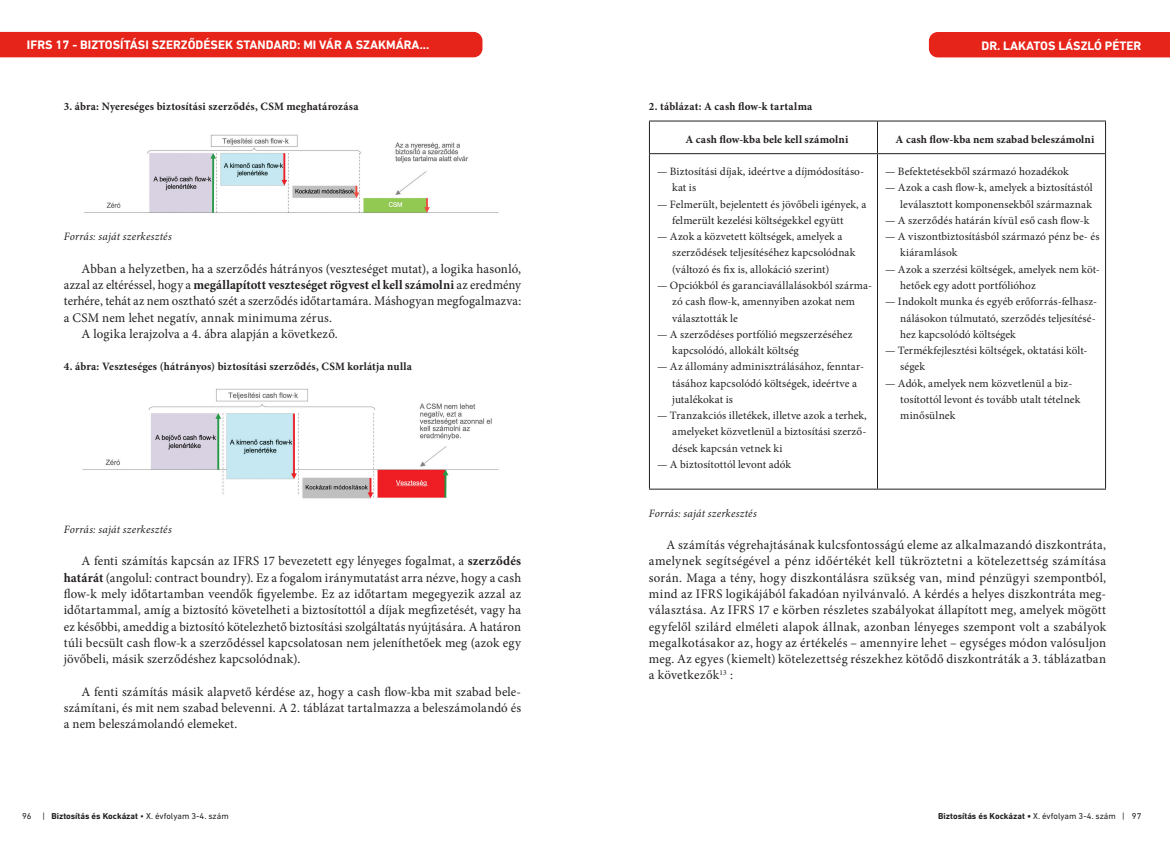
<style>
.page{position:relative;width:1170px;height:844px;background:#fff}
.page>*{position:absolute;margin:0;border:0;box-sizing:border-box;transform-origin:0 0}
.foszoveg{font:13.12px/16.2px "Minion Pro";letter-spacing:.015em;color:#231f20;text-align:justify}
.kategoria_balra{font:700 12.5px "DIN Next LT Pro";color:#fff}
.t1{font:11.25px/16.2px "Minion Pro";letter-spacing:.01em;color:#231f20}
.foszoveg-2{font:700 11.25px "Minion Pro";letter-spacing:.015em;color:#231f20}
.foszoveg-3{font:italic 11.25px "Minion Pro";letter-spacing:.02em;color:#231f20}
.t2{font:8.75px "DIN Next LT Pro";color:#231f20}
.t3{font:700 8.75px "DIN Next LT Pro";color:#231f20}
.s1{font-weight:700}
.s2{font-weight:400}
</style>
<div class="page">
<img style="left:84px;top:134px;width:415px;height:79px">
<img style="left:82px;top:388px;width:417px;height:111px">
<hr style="left:649px;top:120px;width:228px;height:1px;background:#231f20">
<hr style="left:649px;top:121px;width:1px;height:32px;background:#231f20">
<hr style="left:877px;top:120px;width:228px;height:1px;background:#231f20">
<hr style="left:876px;top:121px;width:1px;height:32px;background:#231f20">
<hr style="left:1104px;top:121px;width:1px;height:32px;background:#231f20">
<hr style="left:649px;top:153px;width:228px;height:1px;background:#231f20">
<hr style="left:649px;top:154px;width:1px;height:334px;background:#231f20">
<hr style="left:877px;top:153px;width:228px;height:1px;background:#231f20">
<hr style="left:876px;top:154px;width:1px;height:334px;background:#231f20">
<hr style="left:1104px;top:154px;width:1px;height:334px;background:#231f20">
<hr style="left:649px;top:488px;width:228px;height:1px;background:#231f20">
<hr style="left:877px;top:488px;width:228px;height:1px;background:#231f20">
<div style="left:0;top:32px;width:482px;height:25px;background:#e72419"></div>
<div style="left:928px;top:32px;width:241px;height:25px;background:#e72419"></div>
<p class="kategoria_balra" style="left:27px;top:38px;width:404px">IFRS 17 - BIZTOSÍTÁSI SZERZŐDÉSEK STANDARD: MI VÁR A SZAKMÁRA...</p>
<p class="kategoria_balra" style="left:981px;top:38px;width:161px">DR. LAKATOS LÁSZLÓ PÉTER</p>
<p class="foszoveg-2" style="left:64px;top:98px;width:296px">3. ábra: Nyereséges biztosítási szerződés, CSM meghatározása</p>
<p class="foszoveg-3" style="left:64px;top:229px;width:109px">Forrás: saját szerkesztés</p>
<p class="foszoveg" style="left:64px;top:260px;width:459px;text-indent:18px">Abban a helyzetben, ha a szerződés hátrányos (veszteséget mutat), a logika hasonló, azzal az eltéréssel, hogy a <span class="s1">megállapított veszteséget rögvest el kell számolni</span> az eredmény terhére, tehát az nem osztható szét a szerződés időtartamára. Máshogyan megfogalmazva: a CSM nem lehet negatív, annak minimuma zérus.</p>
<p class="foszoveg" style="left:81px;top:325px;width:258px">A logika lerajzolva a 4. ábra alapján a következő.</p>
<p class="foszoveg-2" style="left:64px;top:358px;width:349px">4. ábra: Veszteséges (hátrányos) biztosítási szerződés, CSM korlátja nulla</p>
<p class="foszoveg-3" style="left:64px;top:521px;width:109px">Forrás: saját szerkesztés</p>
<p class="foszoveg" style="left:64px;top:553px;width:459px;text-indent:18px">A fenti számítás kapcsán az IFRS 17 bevezetett egy lényeges fogalmat, a <span class="s1">szerződés határát</span> (angolul: contract boundry). Ez a fogalom iránymutatást arra nézve, hogy a cash flow-k mely időtartamban veendők figyelembe. Ez az időtartam megegyezik azzal az időtartammal, amíg a biztosító követelheti a biztosítottól a díjak megfizetését, vagy ha ez későbbi, ameddig a biztosító kötelezhető biztosítási szolgáltatás nyújtására. A határon túli becsült cash flow-k a szerződéssel kapcsolatosan nem jeleníthetőek meg (azok egy jövőbeli, másik szerződéshez kapcsolódnak).</p>
<p class="foszoveg" style="left:64px;top:683px;width:459px;text-indent:18px">A fenti számítás másik alapvető kérdése az, hogy a cash flow-kba mit szabad bele&shy;számítani, és mit nem szabad belevenni. A 2. táblázat tartalmazza a beleszámolandó és a nem beleszámolandó elemeket.</p>
<p class="foszoveg-2" style="left:648px;top:98px;width:165px">2. táblázat: A cash flow-k tartalma</p>
<p class="foszoveg-2" style="left:685px;top:131px;width:164px">A cash flow-kba bele kell számolni</p>
<p class="foszoveg-2" style="left:895px;top:131px;width:200px">A cash flow-kba nem szabad beleszámolni</p>
<p class="t1" style="left:672px;top:163px;width:193px;text-indent:-15px">— Biztosítási díjak, ideértve a díjmódosításo&shy;kat is</p>
<p class="t1" style="left:672px;top:196px;width:196px;text-indent:-15px">— Felmerült, bejelentett és jövőbeli igények, a felmerült kezelési költségekkel együtt</p>
<p class="t1" style="left:672px;top:228px;width:185px;text-indent:-15px">— Azok a közvetett költségek, amelyek a szerződések teljesítéséhez kapcsolódnak (változó és fix is, allokáció szerint)</p>
<p class="t1" style="left:672px;top:277px;width:201px;text-indent:-15px">— Opciókból és garanciavállalásokból szárma&shy;zó cash flow-k, amennyiben azokat nem választották le</p>
<p class="t1" style="left:672px;top:326px;width:182px;text-indent:-15px">— A szerződéses portfólió megszerzéséhez kapcsolódó, allokált költség</p>
<p class="t1" style="left:672px;top:358px;width:193px;text-indent:-15px">— Az állomány adminisztrálásához, fenntar&shy;tásához kapcsolódó költségek, ideértve a jutalékokat is</p>
<p class="t1" style="left:672px;top:407px;width:196px;text-align:justify;text-indent:-15px">— Tranzakciós illetékek, illetve azok a terhek, amelyeket közvetlenül a biztosítási szerző&shy;dések kapcsán vetnek ki</p>
<p class="t1" style="left:657px;top:456px;width:136px">— A biztosítottól levont adók</p>
<p class="t1" style="left:885px;top:163px;width:185px">— Befektetésekből származó hozadékok</p>
<p class="t1" style="left:885px;top:180px;width:209px;text-align:right">— Azok a cash flow-k, amelyek a biztosítástól leválasztott komponensekből származnak</p>
<p class="t1" style="left:885px;top:212px;width:206px">— A szerződés határán kívül eső cash flow-k</p>
<p class="t1" style="left:900px;top:228px;width:201px;text-indent:-15px">— A viszontbiztosításból származó pénz be- és kiáramlások</p>
<p class="t1" style="left:900px;top:261px;width:201px;text-indent:-15px">— Azok a szerzési költségek, amelyek nem köt&shy;hetőek egy adott portfólióhoz</p>
<p class="t1" style="left:900px;top:293px;width:198px;text-indent:-15px">— Indokolt munka és egyéb erőforrás-felhasz&shy;nálásokon túlmutató, szerződés teljesítésé&shy;hez kapcsolódó költségek</p>
<p class="t1" style="left:900px;top:342px;width:189px;text-indent:-15px">— Termékfejlesztési költségek, oktatási költ&shy;ségek</p>
<p class="t1" style="left:900px;top:375px;width:181px;text-indent:-15px">— Adók, amelyek nem közvetlenül a biz&shy;tosítottól levont és tovább utalt tételnek minősülnek</p>
<p class="foszoveg-3" style="left:648px;top:505px;width:109px">Forrás: saját szerkesztés</p>
<p class="foszoveg" style="left:648px;top:536px;width:459px;text-indent:18px">A számítás végrehajtásának kulcsfontosságú eleme az alkalmazandó diszkontráta, amelynek segítségével a pénz időértékét kell tükröztetni a kötelezettség számítása során. Maga a tény, hogy diszkontálásra szükség van, mind pénzügyi szempontból, mind az IFRS logikájából fakadóan nyilvánvaló. A kérdés a helyes diszkontráta meg&shy;választása. Az IFRS 17 e körben részletes szabályokat állapított meg, amelyek mögött egyfelől szilárd elméleti alapok állnak, azonban lényeges szempont volt a szabályok megalkotásakor az, hogy az értékelés – amennyire lehet – egységes módon valósuljon meg. Az egyes (kiemelt) kötelezettség részekhez kötődő diszkontráták a 3. táblázatban a következők<sup>13</sup> :</p>
<p class="t2" style="left:22px;top:810px;width:208px">96 | <span class="s1">Biztosítás és Kockázat</span> • X. évfolyam 3-4. szám</p>
<p class="t3" style="left:938px;top:810px;width:205px">Biztosítás és Kockázat • <span class="s2">X. évfolyam 3-4. szám | 97</span></p>
</div>
